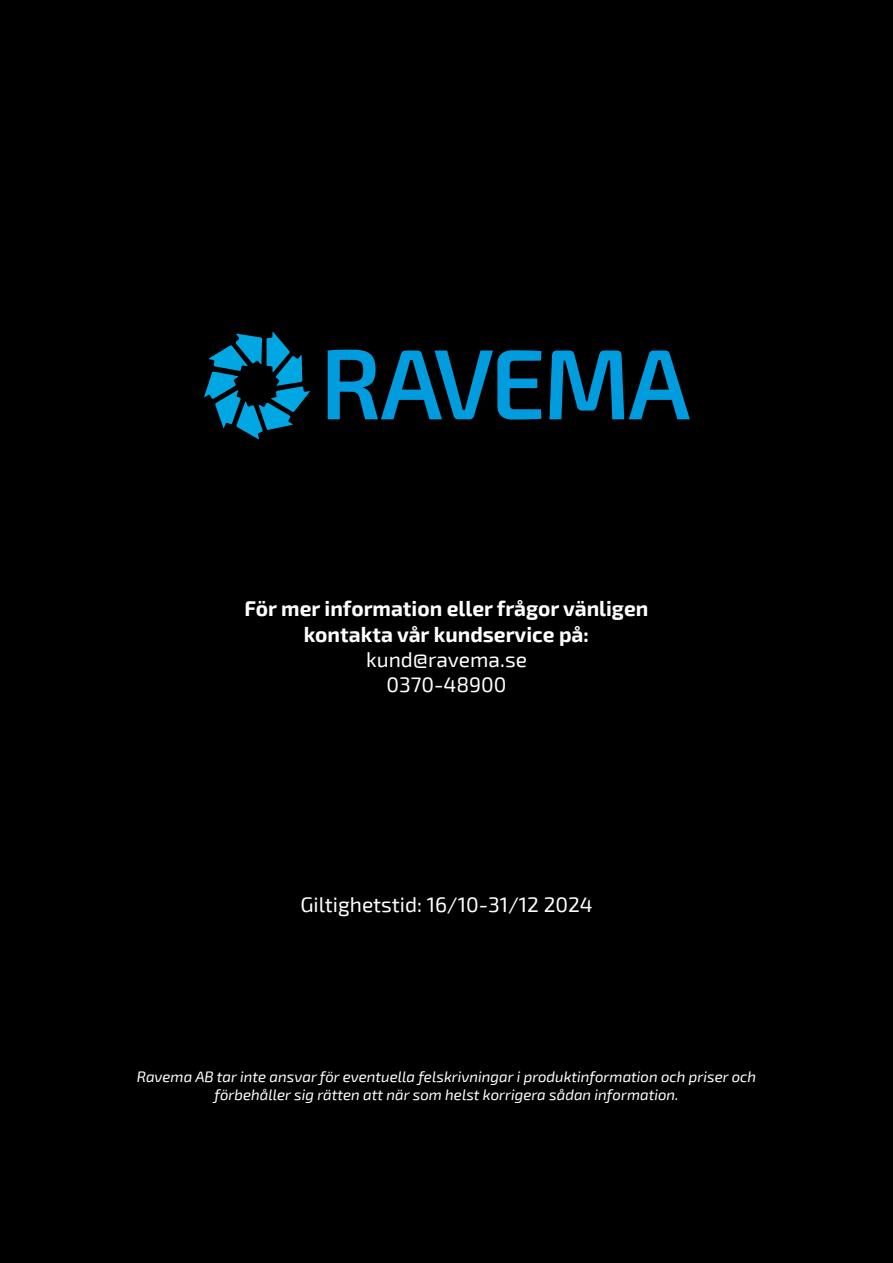
<style>
.page{position:relative;width:893px;height:1263px;background:#000}
.page>*{position:absolute;margin:0;border:0;box-sizing:border-box;transform-origin:0 0}
.t1{font:700 21px/25.2px "Exo 2";color:#fff;text-align:center}
.t2{font:21px/25.2px "Exo 2";color:#fff;text-align:center}
.t3{font:italic 15px/18px "Exo 2";color:#fff;text-align:center}
</style>
<div class="page">
<svg style="left:204px;top:332px;width:106px;height:107px"></svg>
<svg style="left:328px;top:350px;width:213px;height:69px"></svg>
<svg style="left:549px;top:350px;width:141px;height:69px"></svg>
<h1 class="t1" style="left:245px;top:597px;width:405px">För mer information eller frågor vänligen kontakta vår kundservice på:</h1>
<h1 class="t2" style="left:366px;top:647px;width:162px">kund@ravema.se<br>0370-48900</h1>
<h1 class="t2" style="left:300px;top:892px;width:294px">Giltighetstid: 16/10-31/12 2024</h1>
<p class="t3" style="left:137px;top:1068px;width:621px">Ravema AB tar inte ansvar för eventuella felskrivningar i produktinformation och priser och förbehåller sig rätten att när som helst korrigera sådan information.</p>
</div>
